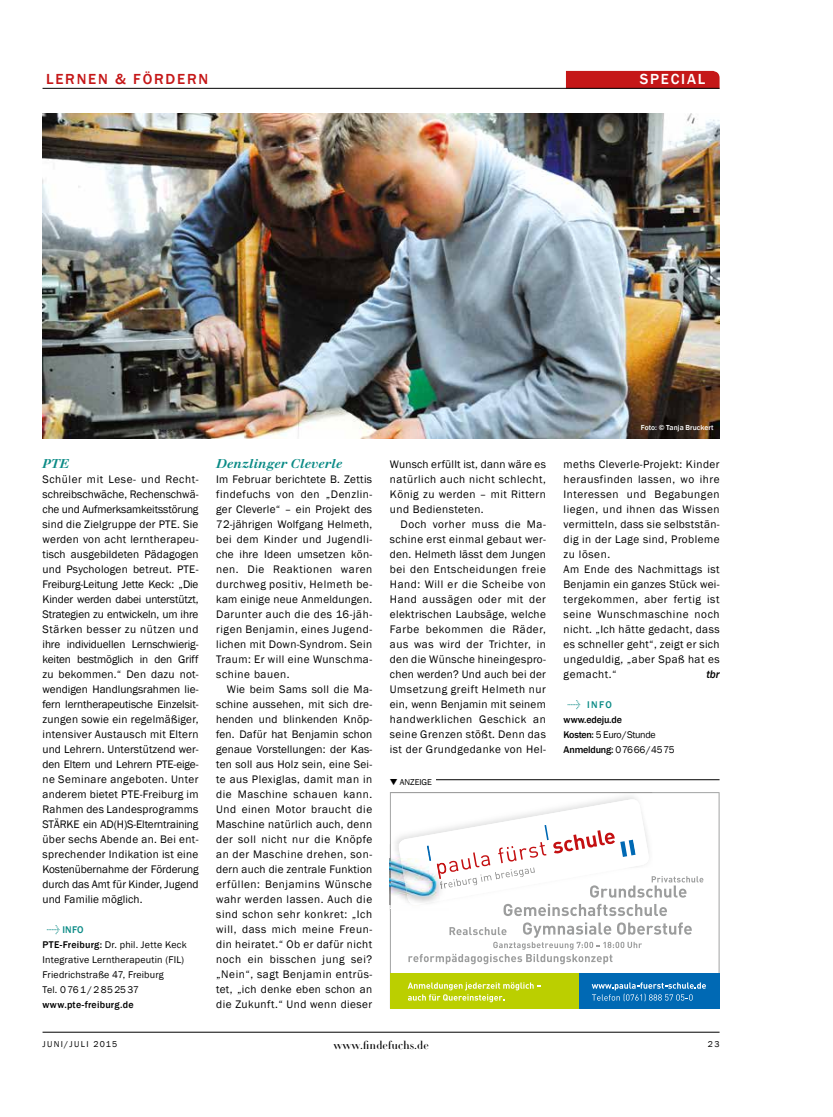
<style>
.page{position:relative;width:833px;height:1117px;background:#fff}
.page>*{position:absolute;margin:0;border:0;box-sizing:border-box;transform-origin:0 0}
.t1{font:500 15px "Franklin Gothic";letter-spacing:.12em;color:#c51718}
.t2{font:500 15px "Franklin Gothic";letter-spacing:.12em;color:#fff}
.t3{font:700 15px "Rotis Sans Serif";color:#fff}
.t4{font:italic 700 12.5px "Walbaum";letter-spacing:.005em;color:#0b8b86}
.t5{font:11.25px/15px "Franklin Gothic";letter-spacing:.04em;color:#000;text-align:justify}
.t6{font:11.25px "Didot LH Headline";color:#000}
.t7{font:italic 500 11.25px "Franklin Gothic";color:#000}
.t8{font:10px/15px "Franklin Gothic";letter-spacing:.02em;color:#000}
.t9{font:500 10px/15px "Franklin Gothic";letter-spacing:.01em;color:#000}
.t10{font:500 10px "Franklin Gothic";color:#0b8b86}
.t11{font:8.75px "Franklin Gothic";letter-spacing:.11em;color:#000}
.t12{font:8.75px "Franklin Gothic";letter-spacing:-.01em;color:#000}
.t13{font:500 7.5px "Franklin Gothic";color:#fff}
.s1{font-family:"Rotis Sans Serif";font-weight:700}
.s2{font-weight:500;color:#0b8b86}
.s3{font-weight:500}
.s4{font-weight:400}
</style>
<div class="page">
<img style="left:42px;top:70px;width:678px;height:963px">
<svg style="left:47px;top:924px;width:36px;height:12px"></svg>
<svg style="left:568px;top:699px;width:37px;height:12px"></svg>
<h1 class="t1" style="left:46px;top:70px;width:164px">Lernen &amp; Fördern</h1>
<h1 class="t2" style="left:609px;top:70px;width:98px"><span class="s1">TITEL</span>Special</h1>
<h1 class="t3" style="left:651px;top:70px;width:56px">THEMA</h1>
<p class="t4" style="left:43px;top:456px;width:28px">PTE</p>
<p class="t5" style="left:43px;top:472px;width:157px">Schüler mit Lese- und Recht&shy;schreibschwäche, Rechenschwä&shy;che und Aufmerksamkeitsstörung sind die Zielgruppe der PTE. Sie werden von acht lerntherapeu&shy;tisch ausgebildeten Pädagogen und Psychologen betreut. PTE-Freiburg-Leitung Jette Keck: „Die Kinder werden dabei unterstützt, Strategien zu entwickeln, um ihre Stärken besser zu nützen und ihre individuellen Lernschwierig&shy;keiten bestmöglich in den Griff zu bekommen.“ Den dazu not&shy;wendigen Handlungsrahmen lie&shy;fern lerntherapeutische Einzelsit&shy;zungen sowie ein regelmäßiger, intensiver Austausch mit Eltern und Lehrern. Unterstützend wer&shy;den Eltern und Lehrern PTE-eige&shy;ne Seminare angeboten. Unter anderem bietet PTE-Freiburg im Rahmen des Landesprogramms STÄRKE ein AD(H)S-Elterntraining über sechs Abende an. Bei ent&shy;sprechender Indikation ist eine Kostenübernahme der Förderung durch das Amt für Kinder, Jugend und Familie möglich.</p>
<p class="t8" style="left:43px;top:922px;width:146px;text-indent:20px"><span class="s2">Info<br></span><span class="s3">PTE-Freiburg:</span> Dr. phil. Jette Keck<br>Integrative Lerntherapeutin (FIL)<br>Friedrichstraße 47, Freiburg<br>Tel. 0761/2852537</p>
<p class="t9" style="left:43px;top:997px;width:93px">www.pte-freiburg.de</p>
<p class="t4" style="left:216px;top:456px;width:128px">Denzlinger Cleverle</p>
<p class="t5" style="left:216px;top:472px;width:157px">Im Februar berichtete B. Zettis findefuchs von den „Denzlin&shy;ger Cleverle“ – ein Projekt des 72-jährigen Wolfgang Helmeth, bei dem Kinder und Jugendli&shy;che ihre Ideen umsetzen kön&shy;nen. Die Reaktionen waren durchweg positiv, Helmeth be&shy;kam einige neue Anmeldungen.<br>Darunter auch die des 16-jäh&shy;rigen Benjamin, eines Jugend&shy;lichen mit Down-Syndrom. Sein Traum: Er will eine Wunschma&shy;schine bauen.</p>
<p class="t5" style="left:216px;top:682px;width:157px;text-indent:11px">Wie beim Sams soll die Ma&shy;schine aussehen, mit sich dre&shy;henden und blinkenden Knöp&shy;fen. Dafür hat Benjamin schon genaue Vorstellungen: der Kas&shy;ten soll aus Holz sein, eine Sei&shy;te aus Plexiglas, damit man in die Maschine schauen kann.<br>Und einen Motor braucht die Maschine natürlich auch, denn der soll nicht nur die Knöpfe an der Maschine drehen, son&shy;dern auch die zentrale Funktion erfüllen: Benjamins Wünsche wahr werden lassen. Auch die sind schon sehr konkret: „Ich will, dass mich meine Freun&shy;din heiratet.“ Ob er dafür nicht noch ein bisschen jung sei? „Nein“, sagt Benjamin entrüs&shy;tet, „ich denke eben schon an die Zukunft.“ Und wenn dieser</p>
<p class="t5" style="left:390px;top:457px;width:157px">Wunsch erfüllt ist, dann wäre es natürlich auch nicht schlecht, König zu werden – mit Rittern und Bediensteten.</p>
<p class="t5" style="left:390px;top:517px;width:157px;text-indent:11px">Doch vorher muss die Ma&shy;schine erst einmal gebaut wer&shy;den. Helmeth lässt dem Jungen bei den Entscheidungen freie Hand: Will er die Scheibe von Hand aussägen oder mit der elektrischen Laubsäge, welche Farbe bekommen die Räder, aus was wird der Trichter, in den die Wünsche hineingespro&shy;chen werden? Und auch bei der Umsetzung greift Helmeth nur ein, wenn Benjamin mit seinem handwerklichen Geschick an seine Grenzen stößt. Denn das ist der Grundgedanke von Hel-</p>
<p class="t12" style="left:390px;top:776px;width:43px">▼ ANZEIGE</p>
<p class="t13" style="left:641px;top:422px;width:74px">Foto: © Tanja Bruckert</p>
<p class="t5" style="left:563px;top:457px;width:157px;text-align:left">meths Cleverle-Projekt: Kinder herausfinden lassen, wo ihre<br>Interessen und Begabungen liegen, und ihnen das Wissen vermitteln, dass sie selbststän&shy;dig in der Lage sind, Probleme zu lösen.<br>Am Ende des Nachmittags ist<br>Benjamin ein ganzes Stück wei&shy;tergekommen, aber fertig ist seine Wunschmaschine noch nicht. „Ich hätte gedacht, dass es schneller geht“, zeigt er sich ungeduldig, „aber Spaß hat es gemacht.“</p>
<p class="t7" style="left:706px;top:667px;width:15px">tbr</p>
<p class="t10" style="left:587px;top:698px;width:26px">Info</p>
<p class="t9" style="left:563px;top:712px;width:113px">www.edeju.de<br>Kosten: <span class="s4">5 Euro/Stunde<br></span>Anmeldung: <span class="s4">07666/4575</span></p>
<p class="t11" style="left:43px;top:1038px;width:11px">Juni</p>
<p class="t11" style="left:64px;top:1038px;width:55px">/JUli 2015</p>
<p class="t6" style="left:333px;top:1038px;width:97px">www.findefuchs.de</p>
<p class="t11" style="left:708px;top:1038px;width:13px">23</p>
</div>
